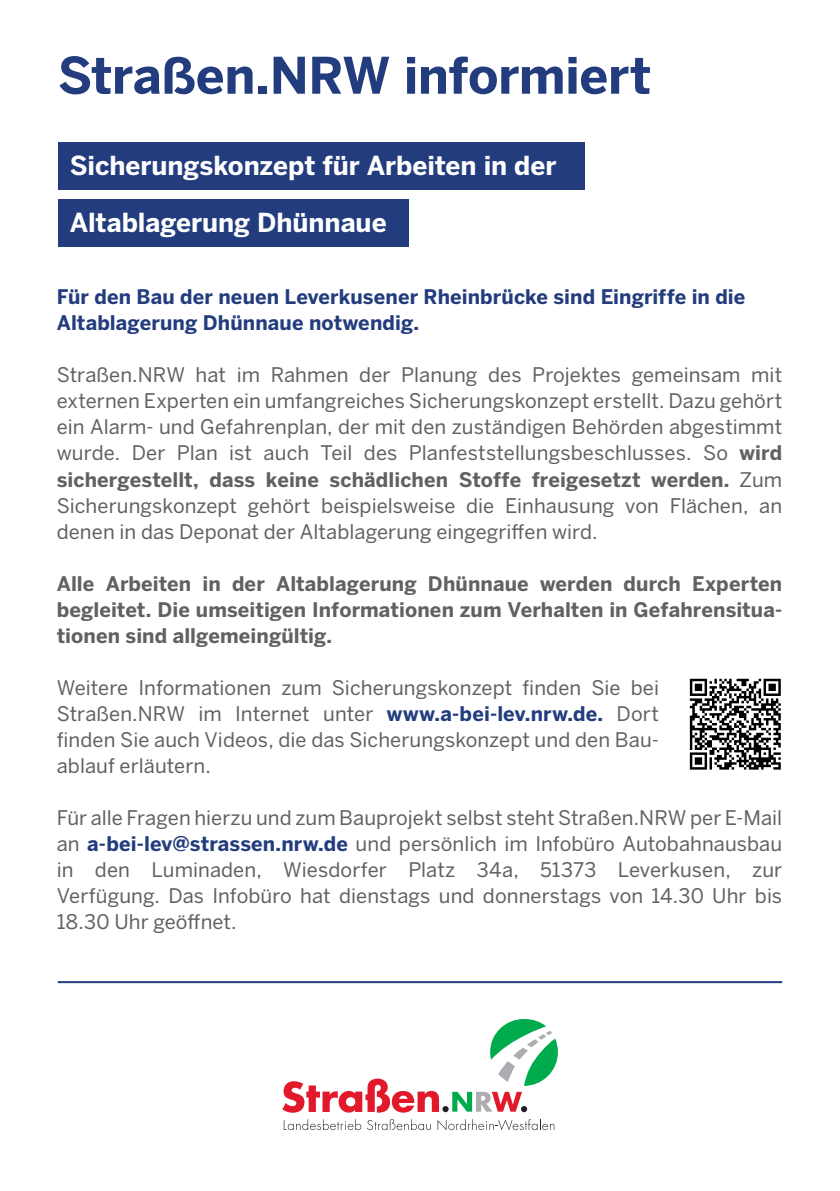
<style>
.page{position:relative;width:840px;height:1191px;background:#fff}
.page>*{position:absolute;margin:0;border:0;box-sizing:border-box;transform-origin:0 0}
.HL1{font:700 50px "Benton Sans";letter-spacing:-.005em;color:#223c7d}
.HL1-2{font:700 26px "Benton Sans";letter-spacing:-.005em;color:#fff}
._06_Interview{font:20px/26px "Benton Sans";letter-spacing:.005em;color:#616164;text-align:justify}
._06_Interview-2{font:700 20px/26px "Benton Sans";letter-spacing:.005em;color:#616164;text-align:justify}
._06_Interview-3{font:700 20px "Benton Sans";letter-spacing:.005em;color:#223c7d}
.s1{font-weight:700}
.s2{font-weight:700;color:#223c7d}
</style>
<div class="page">
<svg style="left:283px;top:1119px;width:78px;height:11px"></svg>
<svg style="left:367px;top:1119px;width:63px;height:11px"></svg>
<svg style="left:437px;top:1119px;width:117px;height:11px"></svg>
<svg style="left:282px;top:1019px;width:275px;height:93px"></svg>
<hr style="left:58px;top:981px;width:723px;height:2px;background:#223c7d">
<div style="left:58px;top:142px;width:526px;height:47px;background:#223c7d"></div>
<div style="left:58px;top:199px;width:350px;height:47px;background:#223c7d"></div>
<svg style="left:689px;top:678px;width:92px;height:92px"></svg>
<svg style="left:689px;top:679px;width:91px;height:90px"></svg>
<p class="HL1" style="left:58px;top:46px;width:594px">Straßen.NRW informiert</p>
<p class="HL1-2" style="left:70px;top:150px;width:488px">Sicherungskonzept für Arbeiten in der</p>
<p class="HL1-2" style="left:70px;top:207px;width:318px">Altablagerung Dhünnaue</p>
<p class="_06_Interview-3" style="left:57px;top:285px;width:689px">Für den Bau der neuen Leverkusener Rheinbrücke sind Eingriffe in die</p>
<p class="_06_Interview-3" style="left:57px;top:311px;width:363px">Altablagerung Dhünnaue notwendig.</p>
<p class="_06_Interview" style="left:57px;top:362px;width:726px">Straßen.NRW hat im Rahmen der Planung des Projektes gemeinsam mit externen Experten ein umfangreiches Sicherungskonzept erstellt. Dazu gehört ein Alarm- und Gefahrenplan, der mit den zuständigen Behörden abgestimmt wurde. Der Plan ist auch Teil des Planfeststellungsbeschlusses. So <span class="s1">wird sichergestellt, dass keine schädlichen Stoffe freigesetzt werden.</span> Zum Sicherungskonzept gehört beispielsweise die Einhausung von Flächen, an denen in das Deponat der Altablagerung eingegriffen wird.</p>
<p class="_06_Interview-2" style="left:57px;top:570px;width:726px">Alle Arbeiten in der Altablagerung Dhünnaue werden durch Experten begleitet. Die umseitigen Informationen zum Verhalten in Gefahrensitua&shy;tionen sind allgemeingültig.</p>
<p class="_06_Interview" style="left:57px;top:674px;width:603px">Weitere Informationen zum Sicherungskonzept finden Sie bei Straßen.NRW im Internet unter <span class="s2">www.a-bei-lev.nrw.de.</span> Dort finden Sie auch Videos, die das Sicherungskonzept und den Bau&shy;ablauf erläutern.</p>
<p class="_06_Interview" style="left:57px;top:804px;width:726px">Für alle Fragen hierzu und zum Bauprojekt selbst steht Straßen.NRW per E-Mail an <span class="s2">a-bei-lev@strassen.nrw.de</span> und persönlich im Infobüro Autobahnausbau in den Luminaden, Wiesdorfer Platz 34a, 51373 Leverkusen, zur Verfügung. Das Infobüro hat dienstags und donnerstags von 14.30 Uhr bis 18.30 Uhr geöffnet.</p>
</div>
